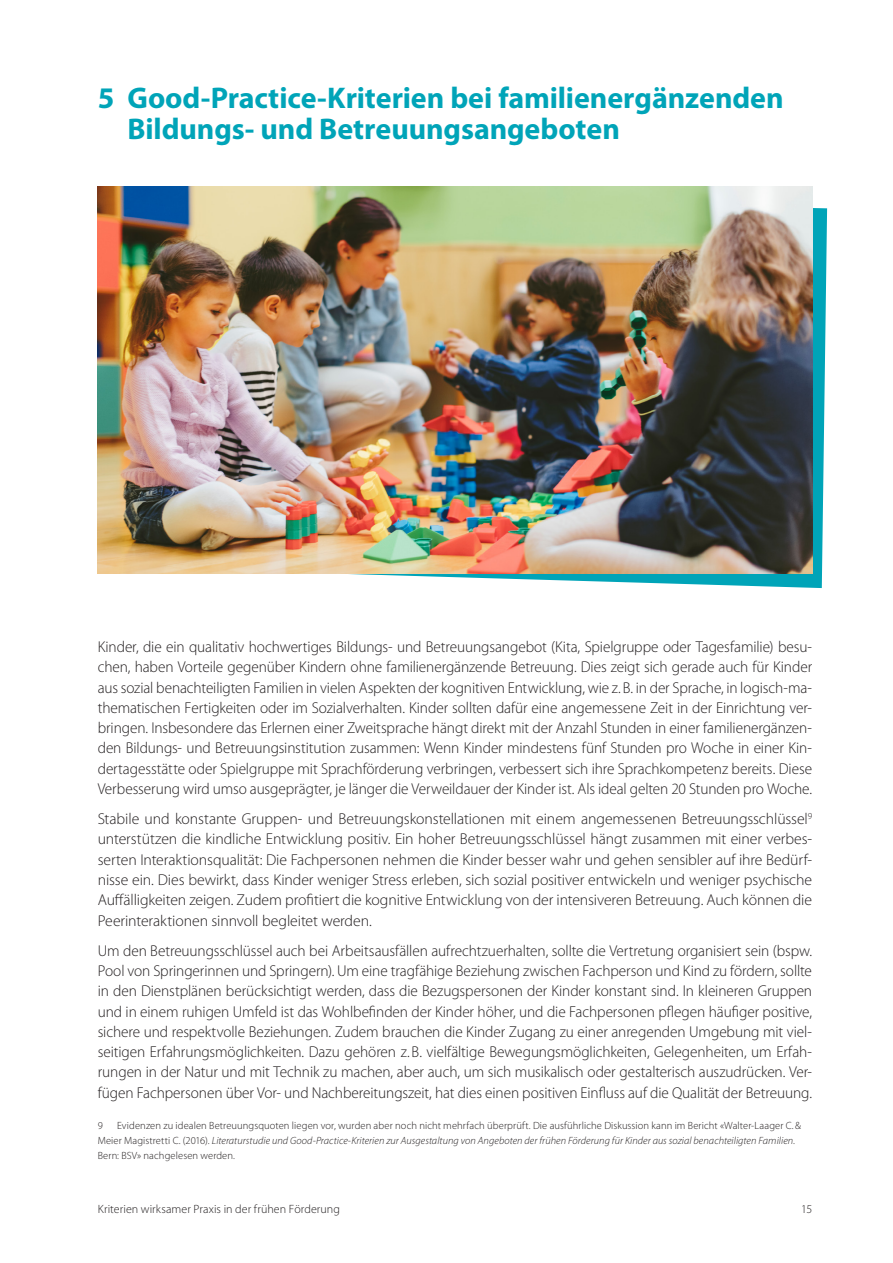
<style>
.page{position:relative;width:893px;height:1263px;background:#fff}
.page>*{position:absolute;margin:0;border:0;box-sizing:border-box;transform-origin:0 0}
.t1{font:700 30px/31.5px "Myriad Pro";letter-spacing:-.005em;color:#00a4b8}
.t2{font:300 15.75px/20.2px "Myriad Pro";letter-spacing:-.005em;color:#231f20;text-align:justify}
.t3{font:300 12px "Myriad Pro";letter-spacing:.01em;color:#231f20}
.t4{font:300 10.5px/15px "Myriad Pro";letter-spacing:.01em;color:#231f20}
.s1{font-style:italic}
</style>
<div class="page">
<svg style="left:111px;top:192px;width:716px;height:396px"></svg>
<img style="left:98px;top:186px;width:714px;height:387px">
<h1 class="t1" style="left:127px;top:82px;width:658px;text-indent:-30px">5 Good-Practice-Kriterien bei familienergänzenden<br>Bildungs- und Betreuungsangeboten</h1>
<p class="t2" style="left:98px;top:637px;width:716px">Kinder, die ein qualitativ hochwertiges Bildungs- und Betreuungsangebot (Kita, Spielgruppe oder Tagesfamilie) besu&shy;chen, haben Vorteile gegenüber Kindern ohne familienergänzende Betreuung. Dies zeigt sich gerade auch für Kinder aus sozial benachteiligten Familien in vielen Aspekten der kognitiven Entwicklung, wie z. B. in der Sprache, in logisch-ma&shy;thematischen Fertigkeiten oder im Sozialverhalten. Kinder sollten dafür eine angemessene Zeit in der Einrichtung ver&shy;bringen. Insbesondere das Erlernen einer Zweitsprache hängt direkt mit der Anzahl Stunden in einer familienergänzen&shy;den Bildungs- und Betreuungsinstitution zusammen: Wenn Kinder mindestens fünf Stunden pro Woche in einer Kin&shy;dertagesstätte oder Spielgruppe mit Sprachförderung verbringen, verbessert sich ihre Sprachkompetenz bereits. Diese Verbesserung wird umso ausgeprägter, je länger die Verweildauer der Kinder ist. Als ideal gelten 20 Stunden pro Woche.</p>
<p class="t2" style="left:98px;top:809px;width:716px">Stabile und konstante Gruppen- und Betreuungskonstellationen mit einem angemessenen Betreuungsschlüssel<sup>9 </sup>unterstützen die kindliche Entwicklung positiv. Ein hoher Betreuungsschlüssel hängt zusammen mit einer verbes&shy;serten Interaktionsqualität: Die Fachpersonen nehmen die Kinder besser wahr und gehen sensibler auf ihre Bedürf&shy;nisse ein. Dies bewirkt, dass Kinder weniger Stress erleben, sich sozial positiver entwickeln und weniger psychische Auffälligkeiten zeigen. Zudem profitiert die kognitive Entwicklung von der intensiveren Betreuung. Auch können die Peerinteraktionen sinnvoll begleitet werden.</p>
<p class="t2" style="left:98px;top:941px;width:716px">Um den Betreuungsschlüssel auch bei Arbeitsausfällen aufrechtzuerhalten, sollte die Vertretung organisiert sein (bspw.<br>Pool von Springerinnen und Springern). Um eine tragfähige Beziehung zwischen Fachperson und Kind zu fördern, sollte in den Dienstplänen berücksichtigt werden, dass die Bezugspersonen der Kinder konstant sind. In kleineren Gruppen und in einem ruhigen Umfeld ist das Wohlbefinden der Kinder höher, und die Fachpersonen pflegen häufiger positive, sichere und respektvolle Beziehungen. Zudem brauchen die Kinder Zugang zu einer anregenden Umgebung mit viel&shy;seitigen Erfahrungsmöglichkeiten. Dazu gehören z.B. vielfältige Bewegungsmöglichkeiten, Gelegenheiten, um Erfah&shy;rungen in der Natur und mit Technik zu machen, aber auch, um sich musikalisch oder gestalterisch auszudrücken. Ver&shy;fügen Fachpersonen über Vor- und Nachbereitungszeit, hat dies einen positiven Einfluss auf die Qualität der Betreuung.</p>
<p class="t4" style="left:98px;top:1118px;width:7px">9</p>
<p class="t4" style="left:98px;top:1118px;width:705px;text-indent:19px">Evidenzen zu idealen Betreuungsquoten liegen vor, wurden aber noch nicht mehrfach überprüft. Die ausführliche Diskussion kann im Bericht «Walter-Laager C.&amp;<br>Meier Magistretti C. (2016). <span class="s1">Literaturstudie und Good-Practice-Kriterien zur Ausgestaltung von Angeboten der frühen Förderung für Kinder aus sozial benachteiligten Familien.<br></span>Bern: BSV» nachgelesen werden.</p>
<p class="t3" style="left:98px;top:1202px;width:244px">Kriterien wirksamer Praxis in der frühen Förderung</p>
<p class="t3" style="left:801px;top:1202px;width:12px">15</p>
</div>
